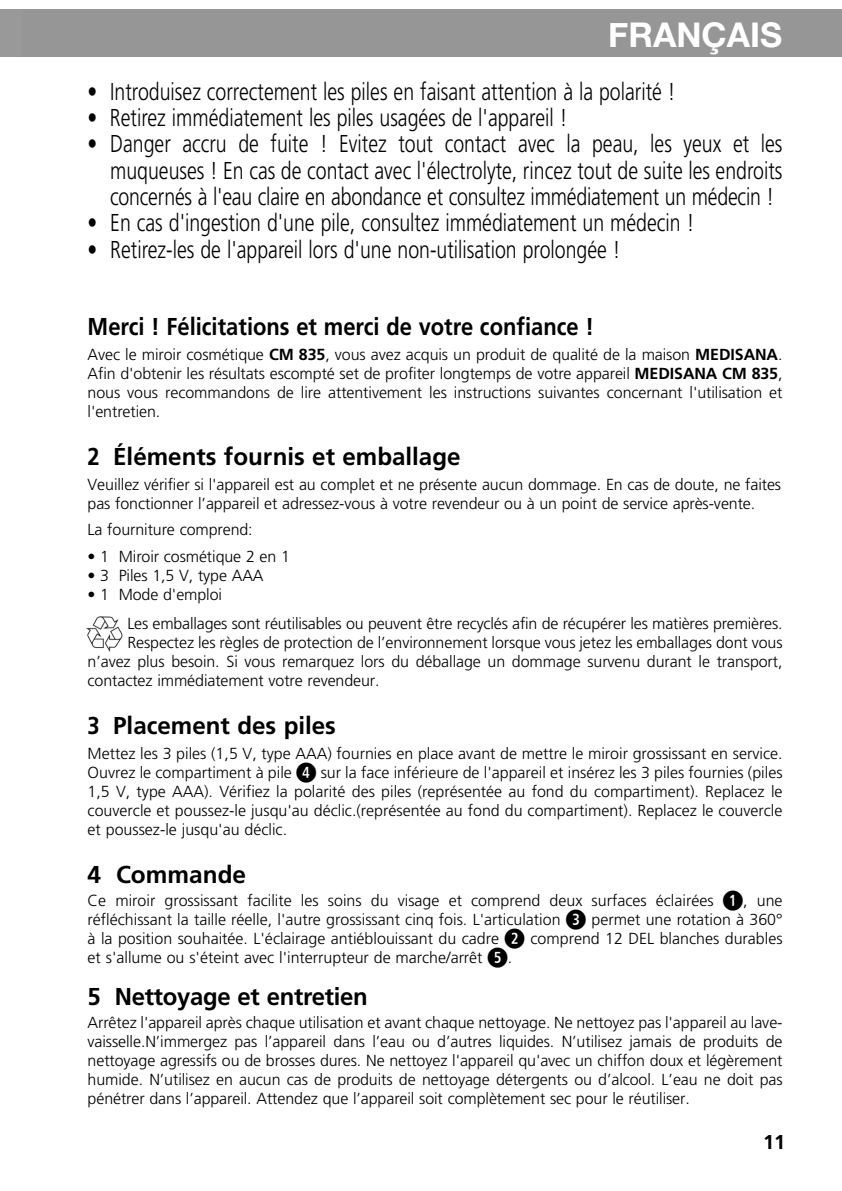
<style>
.page{position:relative;width:842px;height:1191px;background:#fff}
.page>*{position:absolute;margin:0;border:0;box-sizing:border-box;transform-origin:0 0}
.t1{font:700 34px "Helvetica Neue";color:#fff}
.t2{font:300 24.4px/26.4px "Frutiger";color:#000;text-align:justify;scale:.8 1}
.t3{font:700 24.4px "Frutiger";color:#000;scale:.9 1}
.t4{font:700 24.4px "Frutiger";color:#000}
.t5{font:700 20px "Frutiger";color:#000}
.t6{font:300 16px/19px "Frutiger";letter-spacing:-.005em;color:#000;text-align:justify}
.s1{font-weight:700}
.s2{font-family:"pkt frut";font-weight:400;font-size:24px}
</style>
<div class="page">
<div style="left:0;top:9px;width:842px;height:48px;background:#969696"></div>
<img style="left:86px;top:617px;width:36px;height:34px">
<h1 class="t1" style="left:608px;top:13px;width:175px">FRANÇAIS</h1>
<h2 class="t2" style="left:88px;top:80px;width:736px">• Introduisez correctement les piles en faisant attention à la polarité !</h2>
<h2 class="t2" style="left:88px;top:106px;width:601px">• Retirez immédiatement les piles usagées de l'appareil !</h2>
<h2 class="t2" style="left:110px;top:132px;width:842px;text-indent:-22px">• Danger accru de fuite ! Evitez tout contact avec la peau, les yeux et les muqueuses ! En cas de contact avec l'électrolyte, rincez tout de suite les endroits concernés à l'eau claire en abondance et consultez immédiatement un médecin !</h2>
<h2 class="t2" style="left:88px;top:211px;width:760px">• En cas d'ingestion d'une pile, consultez immédiatement un médecin !</h2>
<h2 class="t2" style="left:88px;top:238px;width:668px">• Retirez-les de l'appareil lors d'une non-utilisation prolongée !</h2>
<h2 class="t3" style="left:88px;top:316px;width:564px">Merci ! Félicitations et merci de votre confiance !</h2>
<p class="t6" style="left:88px;top:346px;width:696px">Avec le miroir cosmétique <span class="s1">CM 835</span>, vous avez acquis un produit de qualité de la maison <span class="s1">MEDISANA</span>.<br>Afin d'obtenir les résultats escompté set de profiter longtemps de votre appareil <span class="s1">MEDISANA CM 835</span>, nous vous recommandons de lire attentivement les instructions suivantes concernant l'utilisation et l'entretien.</p>
<h2 class="t3" style="left:88px;top:446px;width:416px">2 Éléments fournis et emballage</h2>
<p class="t6" style="left:88px;top:476px;width:695px">Veuillez vérifier si l'appareil est au complet et ne présente aucun dommage. En cas de doute, ne faites pas fonctionner l’appareil et adressez-vous à votre revendeur ou à un point de service après-vente.</p>
<p class="t6" style="left:88px;top:521px;width:167px">La fourniture comprend:</p>
<p class="t6" style="left:88px;top:548px;width:204px">• 1 Miroir cosmétique 2 en 1</p>
<p class="t6" style="left:88px;top:567px;width:178px">• 3 Piles 1,5 V, type AAA</p>
<p class="t6" style="left:127px;top:581px;width:657px;line-height:29px;text-indent:-40px">• 1 Mode d'emploi<br>Les emballages sont réutilisables ou peuvent être recyclés afin de récupérer les matières premières.</p>
<p class="t6" style="left:88px;top:634px;width:696px;text-indent:40px">Respectez les règles de protection de l’environnement lorsque vous jetez les emballages dont vous n’avez plus besoin. Si vous remarquez lors du déballage un dommage survenu durant le transport, contactez immédiatement votre revendeur.</p>
<h2 class="t3" style="left:88px;top:715px;width:277px">3 Placement des piles</h2>
<p class="t6" style="left:88px;top:745px;width:696px">Mettez les 3 piles (1,5 V, type AAA) fournies en place avant de mettre le miroir grossissant en service.<br>Ouvrez le compartiment à pile <span class="s2">4</span> sur la face inférieure de l'appareil et insérez les 3 piles fournies (piles 1,5 V, type AAA). Vérifiez la polarité des piles (représentée au fond du compartiment). Replacez le couvercle et poussez-le jusqu'au déclic.(représentée au fond du compartiment). Replacez le couvercle et poussez-le jusqu'au déclic.</p>
<h2 class="t4" style="left:88px;top:864px;width:160px">4 Commande</h2>
<p class="t6" style="left:88px;top:892px;width:696px">Ce miroir grossissant facilite les soins du visage et comprend deux surfaces éclairées <span class="s2">1</span>, une réfléchissant la taille réelle, l'autre grossissant cinq fois. L'articulation <span class="s2">3</span> permet une rotation à 360° à la position souhaitée. L'éclairage antiéblouissant du cadre <span class="s2">2</span> comprend 12 DEL blanches durables et s'allume ou s'éteint avec l'interrupteur de marche/arrêt <span class="s2">5</span>.</p>
<h2 class="t4" style="left:88px;top:986px;width:282px">5 Nettoyage et entretien</h2>
<p class="t6" style="left:88px;top:1014px;width:696px">Arrêtez l'appareil après chaque utilisation et avant chaque nettoyage. Ne nettoyez pas l'appareil au lave&shy;vaisselle.N’immergez pas l’appareil dans l’eau ou d’autres liquides. N’utilisez jamais de produits de nettoyage agressifs ou de brosses dures. Ne nettoyez l'appareil qu'avec un chiffon doux et légèrement humide. N’utilisez en aucun cas de produits de nettoyage détergents ou d’alcool. L’eau ne doit pas pénétrer dans l’appareil. Attendez que l’appareil soit complètement sec pour le réutiliser.</p>
<p class="t5" style="left:763px;top:1134px;width:24px">11</p>
</div>
